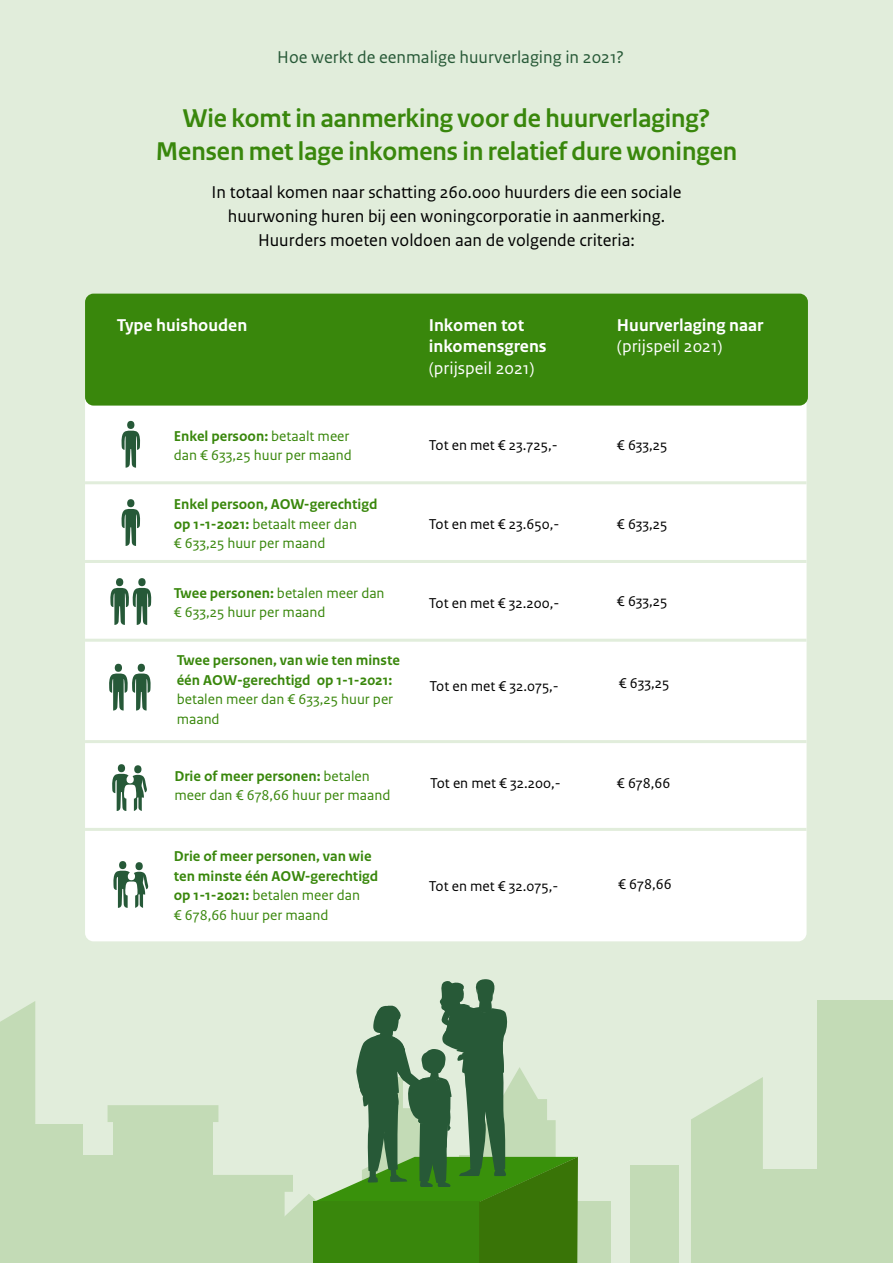
<style>
.page{position:relative;width:893px;height:1263px;background:#e1eddb}
.page>*{position:absolute;margin:0;border:0;box-sizing:border-box;transform-origin:0 0}
.Titel_onderdeel{font:700 27px "Rijksoverheid Sans Heading";color:#39870c}
.t1{font:18px/24px "Rijksoverheid Sans Text";color:#000;text-align:center}
.t2{font:18px/21.6px "Rijksoverheid Sans Text";color:#fff}
.t3{font:700 18px "Rijksoverheid Sans Text";color:#fff}
.t4{font:18px "Rijksoverheid Sans Text";color:#275937}
.Body{font:700 15px/19.5px "Rijksoverheid Sans Text";color:#39870c}
.Body-2{font:15px/19.5px "Rijksoverheid Sans Text";color:#39870c}
.Body-3{font:15px "Rijksoverheid Sans Text";color:#000}
.s1{font-weight:700}
.s2{font-weight:400}
</style>
<div class="page">
<div style="left:817px;top:1001px;width:76px;height:262px;background:#c3dbb6"></div>
<div style="left:759px;top:1170px;width:76px;height:93px;background:#c3dbb6"></div>
<div style="left:0;top:1001px;width:35px;height:262px;background:#c3dbb6"></div>
<svg style="left:691px;top:1077px;width:72px;height:186px;background:#c6ddba"></svg>
<div style="left:34px;top:1124px;width:49px;height:139px;background:#c3dbb6"></div>
<div style="left:75px;top:1156px;width:48px;height:107px;background:#c3dbb6"></div>
<div style="left:562px;top:1202px;width:49px;height:61px;background:#c3dbb6"></div>
<div style="left:630px;top:1165px;width:49px;height:98px;background:#c3dbb6"></div>
<svg style="left:108px;top:979px;width:470px;height:284px"></svg>
<div style="left:85px;top:294px;width:721px;height:647px;background:#fff;border-radius:9px"></div>
<hr style="left:85px;top:481px;width:721px;height:3px;background:#e1eddb">
<hr style="left:85px;top:560px;width:721px;height:3px;background:#e1eddb">
<hr style="left:85px;top:639px;width:721px;height:3px;background:#e1eddb">
<hr style="left:85px;top:740px;width:721px;height:3px;background:#e1eddb">
<hr style="left:85px;top:828px;width:721px;height:3px;background:#e1eddb">
<div style="left:85px;top:294px;width:723px;height:112px;background:#39870c;border-radius:9px"></div>
<svg style="left:113px;top:861px;width:35px;height:47px"></svg>
<svg style="left:112px;top:764px;width:35px;height:47px"></svg>
<svg style="left:110px;top:578px;width:42px;height:47px"></svg>
<svg style="left:109px;top:664px;width:42px;height:46px"></svg>
<svg style="left:121px;top:499px;width:20px;height:47px"></svg>
<svg style="left:121px;top:421px;width:20px;height:47px"></svg>
<p class="t4" style="left:277px;top:47px;width:348px">Hoe werkt de eenmalige huurverlaging in 2021?</p>
<p class="Titel_onderdeel" style="left:183px;top:103px;width:529px">Wie komt in aanmerking voor de huurverlaging?</p>
<p class="Titel_onderdeel" style="left:156px;top:136px;width:583px">Mensen met lage inkomens in relatief dure woningen</p>
<p class="t1" style="left:212px;top:180px;width:471px">In totaal komen naar schatting 260.000 huurders die een sociale huurwoning huren bij een woningcorporatie in aanmerking.</p>
<p class="t1" style="left:258px;top:228px;width:378px">Huurders moeten voldoen aan de volgende criteria:</p>
<p class="t3" style="left:117px;top:315px;width:132px">Type huishouden</p>
<p class="t3" style="left:617px;top:315px;width:148px">Huurverlaging naar</p>
<p class="t2" style="left:617px;top:336px;width:107px">(prijspeil 2021)</p>
<p class="t3" style="left:429px;top:315px;width:97px">Inkomen tot</p>
<p class="t2" style="left:429px;top:336px;width:119px"><span class="s1">inkomensgrens </span>(prijspeil 2021)</p>
<p class="Body-2" style="left:174px;top:426px;width:180px"><span class="s1">Enkel persoon:</span> betaalt meer dan € 633,25 huur per maand</p>
<p class="Body" style="left:174px;top:495px;width:205px">Enkel persoon, AOW-gerechtigd op 1-1-2021: <span class="s2">betaalt meer dan<br>€ 633,25 huur per maand</span></p>
<p class="Body-2" style="left:174px;top:583px;width:212px"><span class="s1">Twee personen:</span> betalen meer dan € 633,25 huur per maand</p>
<p class="Body" style="left:177px;top:651px;width:225px">Twee personen, van wie ten minste één AOW-gerechtigd op 1-1-2021: <span class="s2">betalen meer dan € 633,25 huur per maand</span></p>
<p class="Body-2" style="left:174px;top:766px;width:217px"><span class="s1">Drie of meer personen:</span> betalen meer dan € 678,66 huur per maand</p>
<p class="Body" style="left:174px;top:847px;width:206px">Drie of meer personen, van wie ten minste één AOW-gerechtigd op 1-1-2021: <span class="s2">betalen meer dan<br>€ 678,66 huur per maand</span></p>
<p class="Body-3" style="left:429px;top:437px;width:130px">Tot en met € 23.725,-</p>
<p class="Body-3" style="left:429px;top:515px;width:132px">Tot en met € 23.650,-</p>
<p class="Body-3" style="left:429px;top:594px;width:132px">Tot en met € 32.200,-</p>
<p class="Body-3" style="left:429px;top:677px;width:131px">Tot en met € 32.075,-</p>
<p class="Body-3" style="left:430px;top:774px;width:132px">Tot en met € 32.200,-</p>
<p class="Body-3" style="left:429px;top:877px;width:131px">Tot en met € 32.075,-</p>
<p class="Body-3" style="left:617px;top:437px;width:52px">€ 633,25</p>
<p class="Body-3" style="left:617px;top:515px;width:52px">€ 633,25</p>
<p class="Body-3" style="left:617px;top:593px;width:52px">€ 633,25</p>
<p class="Body-3" style="left:619px;top:674px;width:52px">€ 633,25</p>
<p class="Body-3" style="left:617px;top:774px;width:55px">€ 678,66</p>
<p class="Body-3" style="left:618px;top:875px;width:55px">€ 678,66</p>
</div>
